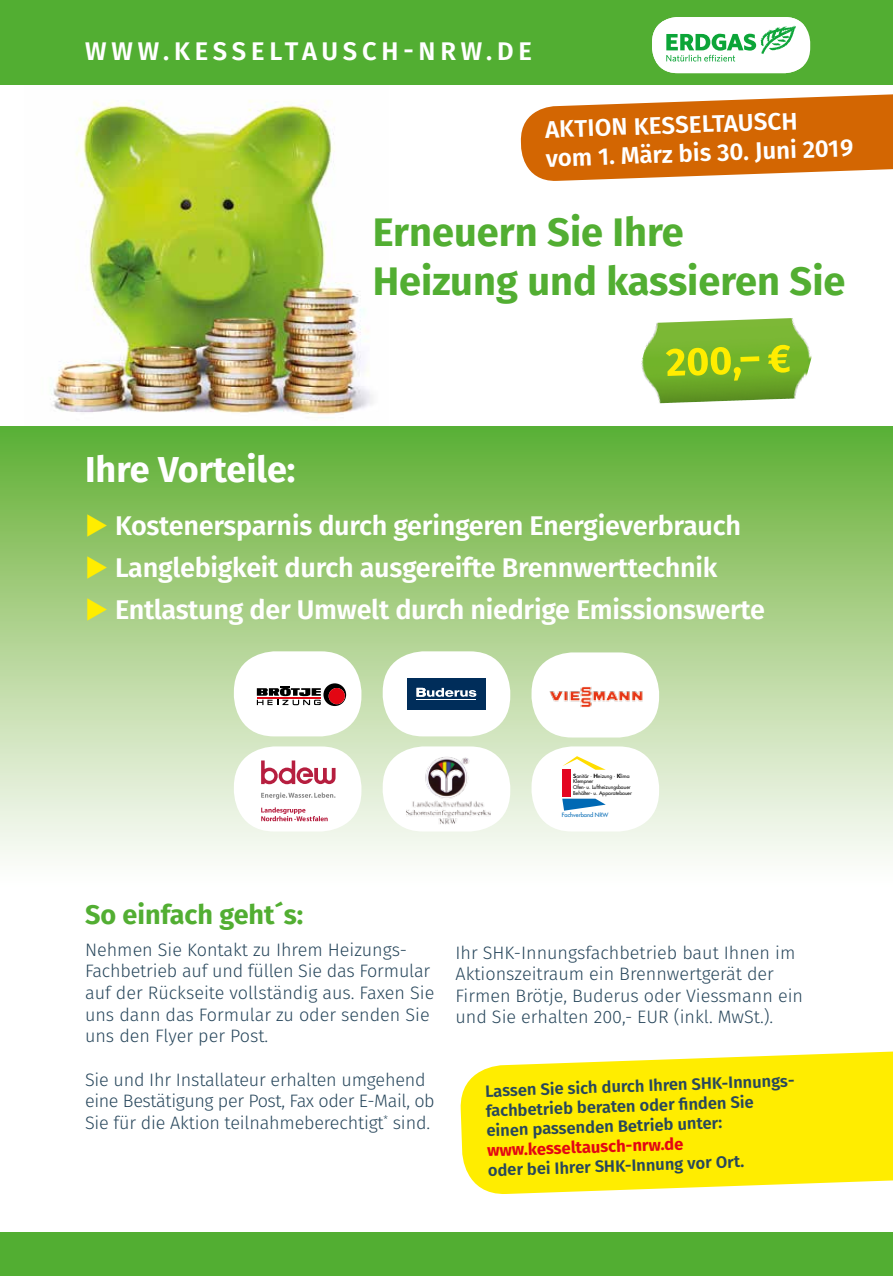
<style>
.page{position:relative;width:893px;height:1276px;background:#fff}
.page>*{position:absolute;margin:0;border:0;box-sizing:border-box;transform-origin:0 0}
.t1{font:700 39.75px/48px "Fira Sans";color:#52ae32}
.t2{font:700 36px "Fira Sans";color:#fff}
.t3{font:600 27px "Fira Sans";letter-spacing:-.01em;color:#fff}
.t4{font:700 27px "Fira Sans";color:#52ae32}
.t5{font:600 25.5px "Fira Sans";letter-spacing:.19em;color:#fff}
.t6{font:600 24px/28.8px "Fira Sans";color:#fff}
.t7{font:300 18px/21.6px "Fira Sans";color:#28475c}
.t8{font:600 16.5px/19.8px "Fira Sans";color:#28475c}
.t9{font:700 16.5px "Fira Sans";color:#e30613}
.t10{font:5.7px "Futura";color:#0069b4}
.t11{font:5.1px/5.8px "Futura";color:#000}
.s1{color:#ffed00}
.s2{font-family:"Futura BT";font-weight:800;font-size:5.85px}
</style>
<div class="page">
<div style="left:0;top:1231px;width:893px;height:45px;background:#52ae32"></div>
<div style="left:0;top:0;width:893px;height:200px;background:#52ae32"></div>
<div style="left:0;top:420px;width:893px;height:468px;background:linear-gradient(to bottom,#60ae30,#fff)"></div>
<div style="left:0;top:85px;width:893px;height:340px;background:#fff"></div>
<img style="left:50px;top:100px;width:323px;height:316px">
<svg style="left:520px;top:94px;width:373px;height:87px;background:#d97e29"></svg>
<svg style="left:460px;top:1051px;width:433px;height:143px;background:#ffef1d"></svg>
<div style="left:836px;top:380px;width:57px;height:29px;border:2px solid #fff;border-radius:50%"></div>
<img style="left:641px;top:318px;width:171px;height:85px">
<svg style="left:666px;top:345px;width:124px;height:36px;background:#9ec41d"></svg>
<svg style="left:652px;top:17px;width:155px;height:56px;background:#cfecd5"></svg>
<div style="left:531px;top:652px;width:128px;height:85px;background:#fff;border-radius:41px"></div>
<img style="left:549px;top:686px;width:94px;height:21px">
<div style="left:234px;top:651px;width:127px;height:85px;background:#fff;border-radius:41px"></div>
<svg style="left:257px;top:683px;width:89px;height:23px"></svg>
<div style="left:329px;top:688px;width:16px;height:16px;background:#e30613;border-radius:50%"></div>
<div style="left:531px;top:746px;width:128px;height:85px;background:#fff;border-radius:41px"></div>
<svg style="left:562px;top:798px;width:44px;height:12px"></svg>
<div style="left:562px;top:769px;width:9px;height:28px;background:#e40521"></div>
<svg style="left:563px;top:756px;width:43px;height:14px"></svg>
<div style="left:383px;top:746px;width:127px;height:85px;background:#fff;border-radius:41px"></div>
<img style="left:406px;top:757px;width:84px;height:67px">
<div style="left:383px;top:651px;width:127px;height:85px;background:#fff;border-radius:41px"></div>
<div style="left:407px;top:678px;width:79px;height:31px;background:#002d5a"></div>
<hr style="left:417px;top:699px;width:59px;height:1px;background:#fff">
<svg style="left:417px;top:688px;width:59px;height:9px"></svg>
<div style="left:234px;top:746px;width:127px;height:85px;background:#fff;border-radius:41px"></div>
<svg style="left:261px;top:792px;width:74px;height:7px"></svg>
<svg style="left:261px;top:807px;width:67px;height:14px"></svg>
<svg style="left:261px;top:760px;width:75px;height:24px"></svg>
<h3 class="t5" style="left:85px;top:30px;width:448px">WWW.KESSELTAUSCH-NRW.DE</h3>
<h3 class="t6" style="left:544px;top:114px;width:309px;rotate:-2deg">AKTION KESSELTAUSCH<br>vom 1. März bis 30. Juni 2019</h3>
<h1 class="t1" style="left:373px;top:206px;width:474px">Erneuern Sie Ihre<br>Heizung und kassieren Sie</h1>
<h2 class="t2" style="left:85px;top:439px;width:212px">Ihre Vorteile:</h2>
<h3 class="t3" style="left:85px;top:503px;width:658px"><span class="s1">◆</span> Kostenersparnis durch geringeren Energieverbrauch</h3>
<h3 class="t3" style="left:85px;top:545px;width:634px"><span class="s1">◆</span> Langlebigkeit durch ausgereifte Brennwerttechnik</h3>
<h3 class="t3" style="left:85px;top:587px;width:681px"><span class="s1">◆</span> Entlastung der Umwelt durch niedrige Emissionswerte</h3>
<p class="t11" style="left:573px;top:772px;width:60px"><span class="s2">S</span>anitär · <span class="s2">H</span>eizung · <span class="s2">K</span>lima<br>Klempner<br>Ofen- u. Luftheizungsbauer<br>Behälter- u. Apparatebauer</p>
<p class="t10" style="left:562px;top:811px;width:48px">Fachverband NRW</p>
<h3 class="t4" style="left:85px;top:891px;width:220px">So einfach geht´s:</h3>
<p class="t7" style="left:85px;top:938px;width:351px">Nehmen Sie Kontakt zu Ihrem Heizungs-Fachbetrieb auf und füllen Sie das Formular auf der Rückseite vollständig aus. Faxen Sie uns dann das Formular zu oder senden Sie uns den Flyer per Post.</p>
<p class="t7" style="left:85px;top:1068px;width:351px">Sie und Ihr Installateur erhalten umgehend eine Bestätigung per Post, Fax oder E-Mail, ob<br>Sie für die Aktion teilnahmeberechtigt<sup>*</sup> sind.</p>
<p class="t7" style="left:455px;top:941px;width:349px">Ihr SHK-Innungsfachbetrieb baut Ihnen im Aktionszeitraum ein Brennwertgerät der Firmen Brötje, Buderus oder Viessmann ein und Sie erhalten 200,- EUR (inkl. MwSt.).</p>
<p class="t8" style="left:485px;top:1080px;width:313px;rotate:-2deg">Lassen Sie sich durch Ihren SHK-Innungs&shy;fachbetrieb beraten oder fi nden Sie einen passenden Betrieb unter:</p>
<p class="t9" style="left:487px;top:1136px;width:198px;rotate:-2deg">www.kesseltausch-nrw.de</p>
<p class="t8" style="left:488px;top:1159px;width:258px;rotate:-2deg">oder bei Ihrer SHK-Innung vor Ort.</p>
</div>
